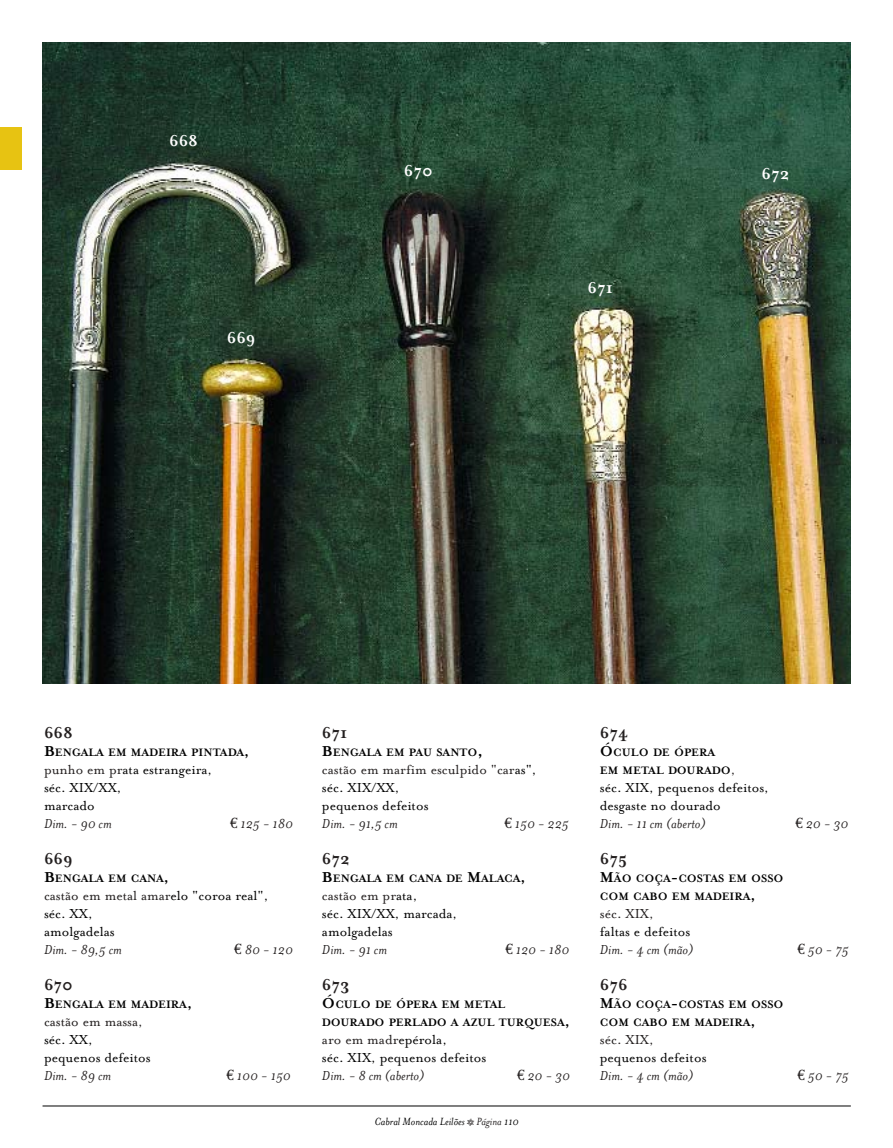
<style>
.page{position:relative;width:893px;height:1148px;background:#fff}
.page>*{position:absolute;margin:0;border:0;box-sizing:border-box;transform-origin:0 0}
.t1{font:700 18px "Mrs Eaves";color:#231f1f}
.t2{font:700 18px "Mrs Eaves";color:#fff}
.t3{font:15px/18px "Mrs Eaves Roman";color:#000}
.t4{font:italic 15px "Mrs Eaves";color:#231f1f}
.t5{font:15px "Mrs Eaves Roman";color:#231f1f}
.t6{font:700 12.3px/18px "Mrs Eaves";color:#000}
.t7{font:italic 12px "Mrs Eaves";color:#000}
.s1{font-size:16.5px}
.s2{color:#231f1f}
.s3{font-family:"Euro Serif";font-style:normal}
.s4{font-size:18px}
.s5{font-family:"Mrs Eaves Fractions";font-style:normal;color:#231f1f}
.s6{font-family:"Mrs Eaves Roman";font-weight:400;font-size:15px;color:#231f1f}
</style>
<div class="page">
<img style="left:43px;top:43px;width:807px;height:640px">
<hr style="left:43px;top:1105px;width:807px;height:1px;background:#000">
<div style="left:0;top:128px;width:21px;height:42px;background:#e7c312"></div>
<p class="t2" style="left:169px;top:129px;width:31px">668</p>
<p class="t2" style="left:227px;top:326px;width:30px">669</p>
<p class="t2" style="left:404px;top:159px;width:30px">670</p>
<p class="t2" style="left:587px;top:277px;width:27px">671</p>
<p class="t2" style="left:761px;top:162px;width:30px">672</p>
<p class="t1" style="left:44px;top:721px;width:31px">668</p>
<p class="t6" style="left:44px;top:743px;width:207px"><span class="s1">B</span>ENGALA EM MADEIRA PINTADA<span class="s1">,</span></p>
<p class="t3" style="left:44px;top:760px;width:170px"><span class="s2">punho em pr</span>ata estrangeira, séc. XIX/XX,<br>marcado</p>
<p class="t4" style="left:44px;top:814px;width:69px">Dim. - 90 cm</p>
<p class="t4" style="left:230px;top:814px;width:64px"><span class="s3">€</span> 125 - 180</p>
<p class="t1" style="left:44px;top:847px;width:30px">669</p>
<p class="t6" style="left:44px;top:869px;width:126px"><span class="s1">B</span>ENGALA EM CANA<span class="s1">,</span></p>
<p class="t3" style="left:44px;top:886px;width:226px"><span class="s2">castão em metal amar</span>elo "coroa real", séc. XX,<br>amolgadelas</p>
<p class="t4" style="left:44px;top:940px;width:79px">Dim. - 89,5 cm</p>
<p class="t4" style="left:234px;top:940px;width:60px"><span class="s3">€</span> 80 - 120</p>
<p class="t1" style="left:44px;top:973px;width:30px">670</p>
<p class="t6" style="left:44px;top:995px;width:150px"><span class="s1">B</span>ENGALA EM MADEIRA<span class="s1">,</span></p>
<p class="t5" style="left:44px;top:1012px;width:100px">castão em massa,</p>
<p class="t3" style="left:44px;top:1030px;width:108px">séc. XX, pequenos defeitos</p>
<p class="t4" style="left:44px;top:1066px;width:69px">Dim. - 89 cm</p>
<p class="t4" style="left:226px;top:1066px;width:66px"><span class="s3">€</span> 100 - 150</p>
<p class="t1" style="left:322px;top:721px;width:27px">671</p>
<p class="t6" style="left:322px;top:743px;width:162px"><span class="s1">B</span>ENGALA EM PAU SANTO<span class="s4">,</span></p>
<p class="t3" style="left:322px;top:760px;width:216px"><span class="s2">castão em marfim esculpido "car</span>as", séc. XIX/XX,<br>pequenos defeitos</p>
<p class="t4" style="left:322px;top:814px;width:77px">Dim. - 91,5 cm</p>
<p class="t4" style="left:504px;top:814px;width:66px"><span class="s3">€</span> 150 - 225</p>
<p class="t1" style="left:322px;top:847px;width:30px">672</p>
<p class="t6" style="left:322px;top:869px;width:205px"><span class="s1">B</span>ENGALA EM CANA DE <span class="s1">M</span>ALACA<span class="s1">,</span></p>
<p class="t3" style="left:322px;top:886px;width:137px"><span class="s2">castão em pr</span>ata,<br>séc. XIX/XX, marcada, amolgadelas</p>
<p class="t4" style="left:322px;top:940px;width:66px">Dim. - 91 cm</p>
<p class="t4" style="left:505px;top:940px;width:65px"><span class="s3">€</span> 120 - 180</p>
<p class="t1" style="left:322px;top:973px;width:29px">673</p>
<p class="t6" style="left:322px;top:995px;width:249px"><span class="s1">Ó</span>CULO DE ÓPERA EM METAL<br>DOURADO PERLADO A AZUL TURQUESA<span class="s1">,</span></p>
<p class="t3" style="left:322px;top:1030px;width:166px"><span class="s2">aro em madr</span>epérola,<br>séc. XIX, pequenos defeitos</p>
<p class="t4" style="left:322px;top:1066px;width:104px">Dim. - 8 cm (aberto)</p>
<p class="t4" style="left:517px;top:1066px;width:55px"><span class="s3">€</span> 20 - 30</p>
<p class="t7" style="left:374px;top:1113px;width:146px">Cabral Moncada Leilões <span class="s5">Q</span> <span class="s2">Página</span> 110</p>
<p class="t1" style="left:600px;top:721px;width:30px">674</p>
<p class="t6" style="left:600px;top:743px;width:137px"><span class="s1">Ó</span>CULO DE ÓPERA<br>EM METAL DOURADO<span class="s6">,</span></p>
<p class="t3" style="left:600px;top:778px;width:170px">séc. XIX, pequenos defeitos, desgaste no dourado</p>
<p class="t4" style="left:600px;top:814px;width:107px">Dim. - 11 cm (aberto)</p>
<p class="t4" style="left:795px;top:814px;width:55px"><span class="s3">€</span> 20 - 30</p>
<p class="t1" style="left:600px;top:847px;width:29px">675</p>
<p class="t6" style="left:600px;top:869px;width:185px"><span class="s1">M</span>ÃO COÇA<span class="s1">-</span>COSTAS EM OSSO<br>COM CABO EM MADEIRA<span class="s1">,</span></p>
<p class="t5" style="left:600px;top:904px;width:55px">séc. XIX,</p>
<p class="t3" style="left:600px;top:922px;width:92px">faltas e defeitos</p>
<p class="t4" style="left:600px;top:940px;width:95px">Dim. - 4 cm (mão)</p>
<p class="t4" style="left:797px;top:940px;width:53px"><span class="s3">€</span> 50 - 75</p>
<p class="t1" style="left:600px;top:973px;width:29px">676</p>
<p class="t6" style="left:600px;top:995px;width:185px"><span class="s1">M</span>ÃO COÇA<span class="s1">-</span>COSTAS EM OSSO<br>COM CABO EM MADEIRA<span class="s1">,</span></p>
<p class="t5" style="left:600px;top:1030px;width:55px">séc. XIX,</p>
<p class="t3" style="left:600px;top:1048px;width:108px">pequenos defeitos</p>
<p class="t4" style="left:600px;top:1066px;width:95px">Dim. - 4 cm (mão)</p>
<p class="t4" style="left:797px;top:1066px;width:53px"><span class="s3">€</span> 50 - 75</p>
</div>
